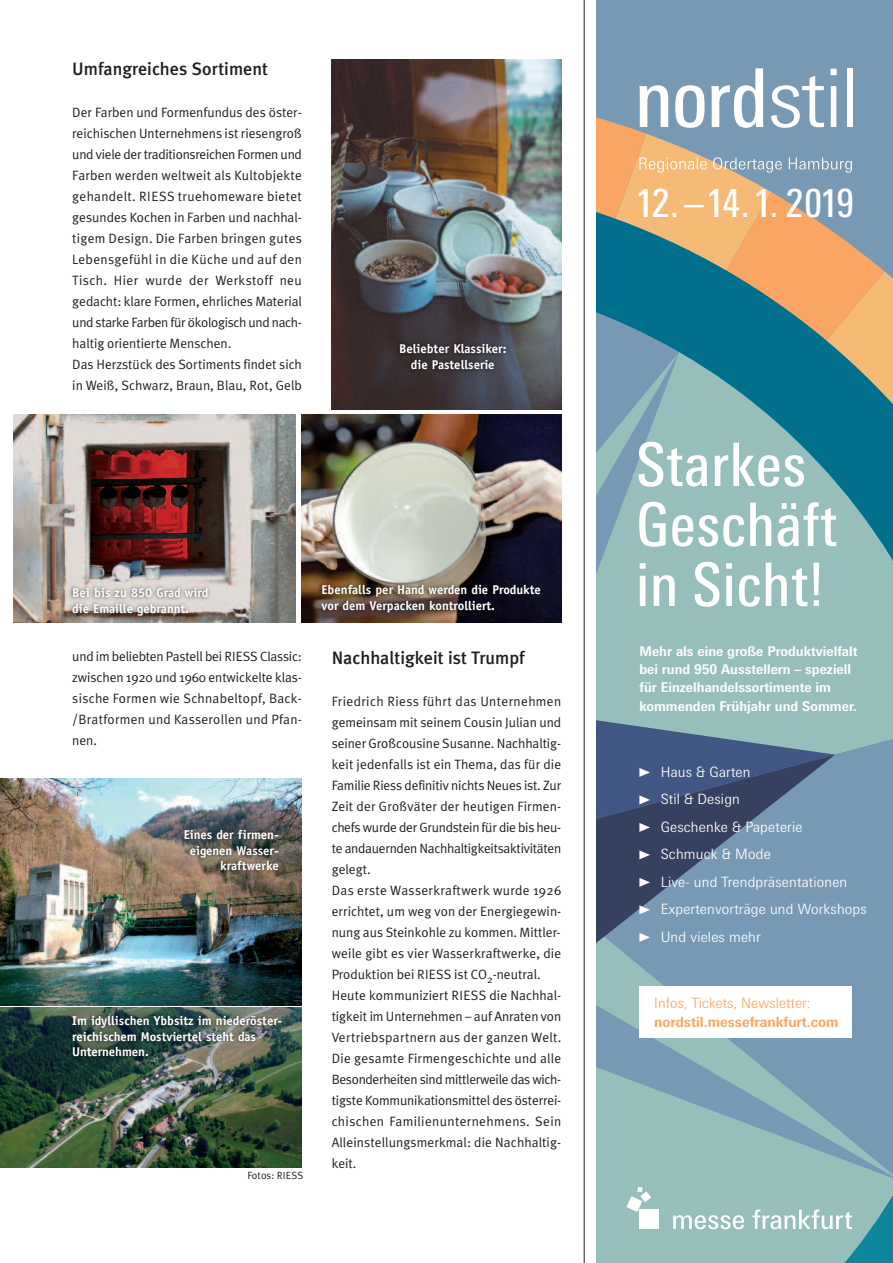
<style>
.page{position:relative;width:893px;height:1263px;background:#fff}
.page>*{position:absolute;margin:0;border:0;box-sizing:border-box;transform-origin:0 0}
.t1{font:condensed 60px/60px "Messe Univers";letter-spacing:.01em;color:#fff}
.t2{font:condensed 39.3px "Messe Univers";letter-spacing:.01em;color:#fff}
.t3{font:500 18px "Meta Plus";color:#231f20}
.t4{font:300 14.25px/27.5px "Messe Univers";letter-spacing:.01em;color:#fff}
.t5{font:700 14.25px "Messe Univers";color:#f9a564}
.t6{font:300 14.25px "Messe Univers";color:#f9a564}
.t7{font:13.5px/21px "Meta Plus Normal";color:#231f20}
.t8{font:700 13.5px/18.3px "Messe Univers";color:#fff}
.t9{font:700 12.75px/15.3px "Officina Sans";color:#fff}
.t10{font:10.5px "Meta Plus Normal";letter-spacing:.005em;color:#231f20}
</style>
<div class="page">
<img style="left:0;top:778px;width:302px;height:227px">
<img style="left:332px;top:60px;width:229px;height:349px">
<div style="left:597px;top:0;width:296px;height:68px;background:#7899b4"></div>
<svg style="left:597px;top:68px;width:296px;height:1195px;background:#84a4ab"></svg>
<hr style="left:584px;top:0;width:1px;height:1263px;background:#231f20">
<img style="left:14px;top:414px;width:281px;height:209px">
<img style="left:302px;top:414px;width:259px;height:209px">
<img style="left:0;top:1008px;width:302px;height:160px">
<img style="left:64px;top:578px;width:169px;height:45px">
<img style="left:311px;top:575px;width:251px;height:48px">
<img style="left:380px;top:335px;width:145px;height:54px">
<img style="left:64px;top:1007px;width:238px;height:66px">
<img style="left:156px;top:819px;width:145px;height:66px">
<h3 class="t3" style="left:72px;top:58px;width:197px">Umfangreiches Sortiment</h3>
<p class="t7" style="left:72px;top:102px;width:231px">Der Farben und Formenfundus des öster&shy;reichischen Unternehmens ist riesengroß und viele der traditionsreichen Formen und Farben werden weltweit als Kultobjekte gehandelt. RIESS truehomeware bietet gesundes Kochen in Farben und nachhal&shy;tigem Design. Die Farben bringen gutes Lebensgefühl in die Küche und auf den Tisch. Hier wurde der Werkstoff neu gedacht: klare Formen, ehrliches Material und starke Farben für ökologisch und nach&shy;haltig orientierte Menschen.<br>Das Herzstück des Sortiments findet sich in Weiß, Schwarz, Braun, Blau, Rot, Gelb</p>
<p class="t9" style="left:399px;top:342px;width:109px;text-align:center">Beliebter Klassiker: die Pastellserie</p>
<p class="t9" style="left:72px;top:586px;width:138px">Bei bis zu 850 Grad wird die Emaille gebrannt.</p>
<p class="t9" style="left:321px;top:583px;width:221px">Ebenfalls per Hand werden die Produkte vor dem Verpacken kontrolliert.</p>
<p class="t7" style="left:72px;top:645px;width:231px;text-align:justify">und im beliebten Pastell bei RIESS Classic: zwischen 1920 und 1960 entwickelte klas&shy;sische Formen wie Schnabeltopf, Back-/Bratformen und Kasserollen und Pfan&shy;nen.</p>
<h3 class="t3" style="left:332px;top:647px;width:195px">Nachhaltigkeit ist Trumpf</h3>
<p class="t7" style="left:332px;top:691px;width:231px">Friedrich Riess führt das Unternehmen gemeinsam mit seinem Cousin Julian und seiner Großcousine Susanne. Nachhaltig&shy;keit jedenfalls ist ein Thema, das für die Familie Riess definitiv nichts Neues ist. Zur Zeit der Großväter der heutigen Firmen&shy;chefs wurde der Grundstein für die bis heu&shy;te andauernden Nachhaltigkeitsaktivitäten gelegt.<br>Das erste Wasserkraftwerk wurde 1926 errichtet, um weg von der Energiegewin&shy;nung aus Steinkohle zu kommen. Mittler&shy;weile gibt es vier Wasserkraftwerke, die Produktion bei RIESS ist CO<sub>2</sub>-neutral.<br>Heute kommuniziert RIESS die Nachhal&shy;tigkeit im Unternehmen – auf Anraten von Vertriebspartnern aus der ganzen Welt.<br>Die gesamte Firmengeschichte und alle Besonderheiten sind mittlerweile das wich&shy;tigste Kommunikationsmittel des österrei&shy;chischen Familienunternehmens. Sein Alleinstellungsmerkmal: die Nachhaltig&shy;keit.</p>
<p class="t9" style="left:184px;top:828px;width:96px;text-align:right">Eines der firmen&shy;eigenen Wasser&shy;kraftwerke</p>
<p class="t9" style="left:72px;top:1014px;width:212px">Im idyllischen Ybbsitz im niederöster&shy;reichischem Mostviertel steht das<br>Unternehmen.</p>
<p class="t10" style="left:247px;top:1169px;width:58px">Fotos: RIESS</p>
<h2 class="t2" style="left:638px;top:188px;width:218px">12. – 14.1. 2019</h2>
<h1 class="t1" style="left:636px;top:440px;width:203px">Starkes<br>Geschäft in Sicht!</h1>
<p class="t8" style="left:639px;top:644px;width:220px">Mehr als eine große Produktvielfalt bei rund 950 Ausstellern – speziell für Einzelhandelssortimente im kommenden Frühjahr und Sommer.</p>
<p class="t4" style="left:661px;top:759px;width:208px">Haus &amp; Garten<br>Stil &amp; Design<br>Geschenke &amp; Papeterie<br>Schmuck &amp; Mode<br>Live- und Trendpräsentationen<br>Expertenvorträge und Workshops<br>Und vieles mehr</p>
<p class="t6" style="left:654px;top:998px;width:158px">Infos, Tickets, Newsletter:</p>
<p class="t5" style="left:654px;top:1017px;width:186px">nordstil.messefrankfurt.com</p>
</div>
